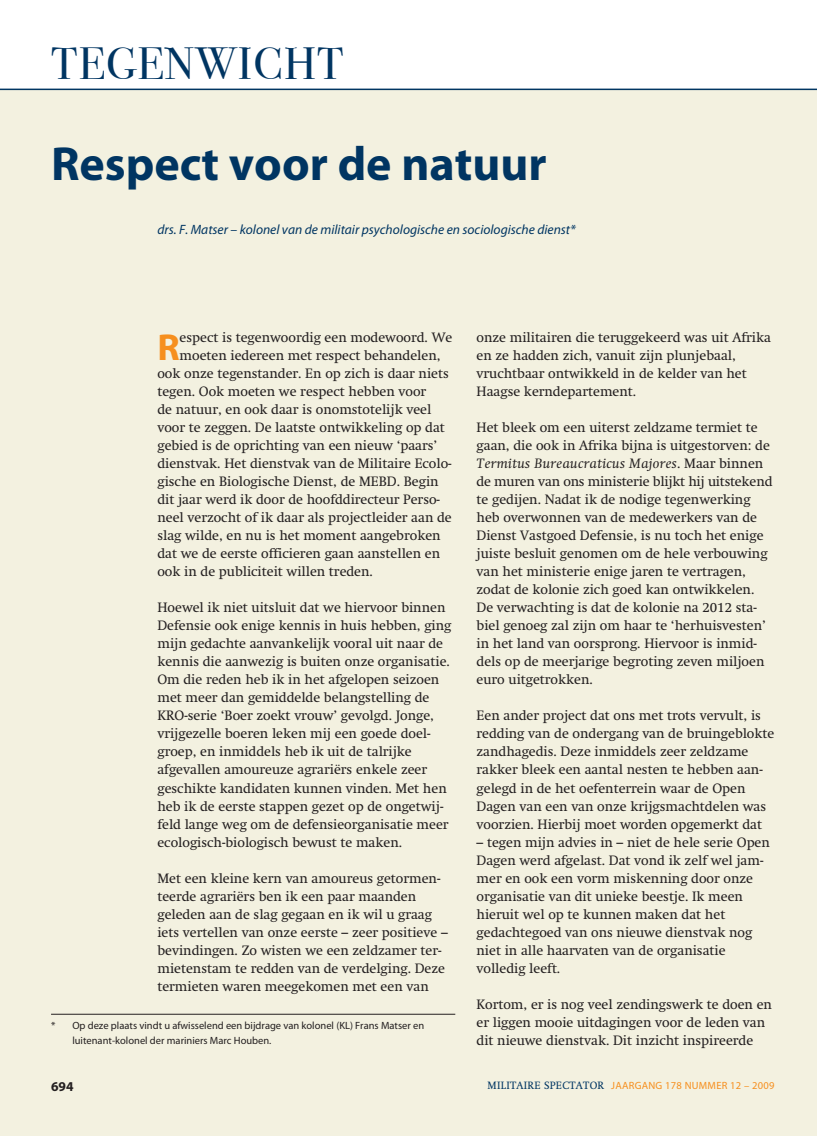
<style>
.page{position:relative;width:817px;height:1136px;background:#fff}
.page>*{position:absolute;margin:0;border:0;box-sizing:border-box;transform-origin:0 0}
.t1{font:700 48px "Myriad Pro";color:#003562}
.t2{font:45px "Bodoni Svty Two OSITCTT Book";letter-spacing:.03em;color:#003562}
.t3{font:700 37.65px "Myriad Pro";color:#f68f1e}
.t4{font:13.5px/18px "Swift";color:#231f20}
.t5{font:italic 13.5px "Myriad Pro";color:#003562}
.t6{font:700 13.5px "Myriad Pro";color:#231f20}
.t7{font:10.5px/15px "Myriad Pro";color:#231f20}
.t8{font:10.5px "Myriad Pro";letter-spacing:.025em;color:#f68f1e}
.s1{font-style:italic}
.s2{font-family:"Swift";color:#003562}
</style>
<div class="page">
<div style="left:0;top:89px;width:816px;height:1046px;background:#f3f1e0"></div>
<hr style="left:0;top:89px;width:816px;height:1px;background:#003562">
<hr style="left:51px;top:1013px;width:404px;height:1px;background:#231f20">
<h2 class="t2" style="left:51px;top:37px;width:294px">TEGENWICHT</h2>
<h1 class="t1" style="left:51px;top:146px;width:497px">Respect voor de natuur</h1>
<p class="t5" style="left:157px;top:224px;width:420px">drs. F. Matser – kolonel van de militair psychologische en sociologische dienst*</p>
<h3 class="t3" style="left:157px;top:333px;width:24px">R</h3>
<p class="t4" style="left:179px;top:330px;width:274px">espect is tegenwoordig een modewoord. We</p>
<p class="t4" style="left:179px;top:348px;width:262px">moeten iedereen met respect behandelen,</p>
<p class="t4" style="left:157px;top:366px;width:293px">ook onze tegenstander. En op zich is daar niets</p>
<p class="t4" style="left:157px;top:384px;width:270px">tegen. Ook moeten we respect hebben voor</p>
<p class="t4" style="left:157px;top:402px;width:275px">de natuur, en ook daar is onomstotelijk veel</p>
<p class="t4" style="left:157px;top:420px;width:289px">voor te zeggen. De laatste ontwikkeling op dat</p>
<p class="t4" style="left:157px;top:438px;width:281px">gebied is de oprichting van een nieuw ‘paars’</p>
<p class="t4" style="left:157px;top:456px;width:296px">dienstvak. Het dienstvak van de Militaire Ecolo-</p>
<p class="t4" style="left:157px;top:474px;width:282px">gische en Biologische Dienst, de MEBD. Begin</p>
<p class="t4" style="left:157px;top:492px;width:284px">dit jaar werd ik door de hoofddirecteur Perso-</p>
<p class="t4" style="left:157px;top:510px;width:296px">neel verzocht of ik daar als projectleider aan de</p>
<p class="t4" style="left:157px;top:528px;width:285px">slag wilde, en nu is het moment aangebroken</p>
<p class="t4" style="left:157px;top:546px;width:284px">dat we de eerste officieren gaan aanstellen en</p>
<p class="t4" style="left:157px;top:564px;width:217px">ook in de publiciteit willen treden.</p>
<p class="t4" style="left:157px;top:600px;width:295px">Hoewel ik niet uitsluit dat we hiervoor binnen Defensie ook enige kennis in huis hebben, ging mijn gedachte aanvankelijk vooral uit naar de kennis die aanwezig is buiten onze organisatie.<br>Om die reden heb ik in het afgelopen seizoen met meer dan gemiddelde belangstelling de KRO-serie ‘Boer zoekt vrouw’ gevolgd. Jonge, vrijgezelle boeren leken mij een goede doel&shy;groep, en inmiddels heb ik uit de talrijke afgevallen amoureuze agrariërs enkele zeer geschikte kandidaten kunnen vinden. Met hen heb ik de eerste stappen gezet op de ongetwij&shy;feld lange weg om de defensieorganisatie meer ecologisch-biologisch bewust te maken.</p>
<p class="t4" style="left:157px;top:870px;width:292px">Met een kleine kern van amoureus getormen&shy;teerde agrariërs ben ik een paar maanden geleden aan de slag gegaan en ik wil u graag iets vertellen van onze eerste – zeer positieve – bevindingen. Zo wisten we een zeldzamer ter&shy;mietenstam te redden van de verdelging. Deze termieten waren meegekomen met een van</p>
<p class="t7" style="left:72px;top:1018px;width:353px;text-indent:-21px">* Op deze plaats vindt u afwisselend een bijdrage van kolonel (KL) Frans Matser en luitenant-kolonel der mariniers Marc Houben.</p>
<p class="t4" style="left:476px;top:330px;width:296px">onze militairen die teruggekeerd was uit Afrika en ze hadden zich, vanuit zijn plunjebaal, vruchtbaar ontwikkeld in de kelder van het Haagse kerndepartement.</p>
<p class="t4" style="left:476px;top:420px;width:297px">Het bleek om een uiterst zeldzame termiet te gaan, die ook in Afrika bijna is uitgestorven: de <span class="s1">Termitus Bureaucraticus Majores</span>. Maar binnen de muren van ons ministerie blijkt hij uitstekend te gedijen. Nadat ik de nodige tegenwerking heb overwonnen van de medewerkers van de Dienst Vastgoed Defensie, is nu toch het enige juiste besluit genomen om de hele verbouwing van het ministerie enige jaren te vertragen, zodat de kolonie zich goed kan ontwikkelen.<br>De verwachting is dat de kolonie na 2012 sta&shy;biel genoeg zal zijn om haar te ‘herhuisvesten’ in het land van oorsprong. Hiervoor is inmid&shy;dels op de meerjarige begroting zeven miljoen euro uitgetrokken.</p>
<p class="t4" style="left:476px;top:708px;width:299px">Een ander project dat ons met trots vervult, is redding van de ondergang van de bruingeblokte zandhagedis. Deze inmiddels zeer zeldzame rakker bleek een aantal nesten te hebben aan&shy;gelegd in de het oefenterrein waar de Open Dagen van een van onze krijgsmachtdelen was voorzien. Hierbij moet worden opgemerkt dat</p>
<p class="t4" style="left:476px;top:834px;width:295px">– tegen mijn advies in – niet de hele serie Open Dagen werd afgelast. Dat vond ik zelf wel jam&shy;mer en ook een vorm miskenning door onze organisatie van dit unieke beestje. Ik meen hieruit wel op te kunnen maken dat het gedachtegoed van ons nieuwe dienstvak nog niet in alle haarvaten van de organisatie volledig leeft.</p>
<p class="t4" style="left:476px;top:996px;width:297px">Kortom, er is nog veel zendingswerk te doen en er liggen mooie uitdagingen voor de leden van dit nieuwe dienstvak. Dit inzicht inspireerde</p>
<p class="t6" style="left:51px;top:1081px;width:24px">694</p>
<p class="t8" style="left:487px;top:1080px;width:288px"><span class="s2">MILITAIRE SPECTATOR</span> JAARGANG 178 NUMMER 12 – 2009</p>
</div>
